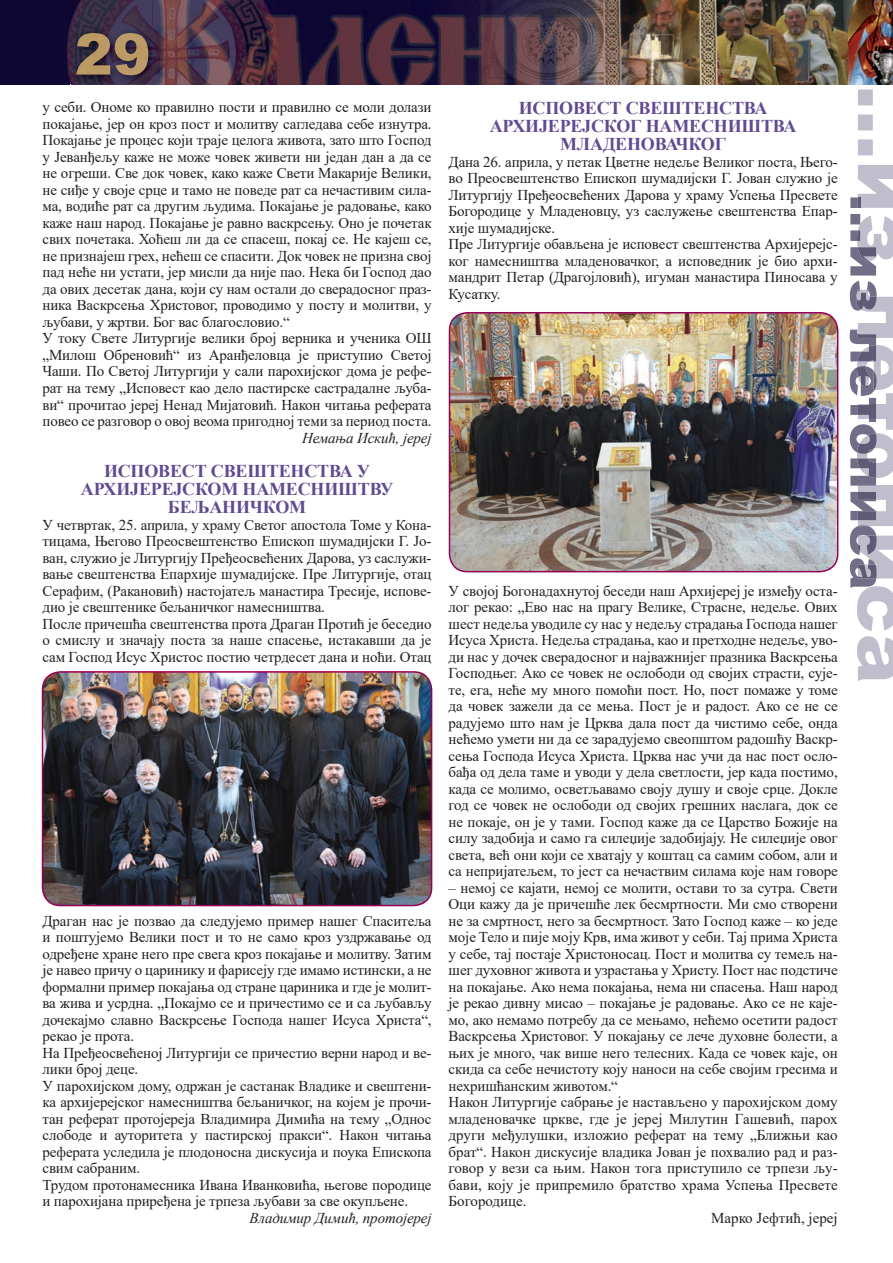
<style>
.page{position:relative;width:893px;height:1263px;background:#fff}
.page>*{position:absolute;margin:0;border:0;box-sizing:border-box;transform-origin:0 0}
.t1{font:700 18px/18px "Times New Roman";letter-spacing:-.01em;color:#614a92;text-align:center}
.t2{font:15px/16.5px "Times New Roman";letter-spacing:-.01em;color:#231f20}
.t3{font:italic 15px "Times New Roman";letter-spacing:-.01em;color:#231f20}
</style>
<div class="page">
<div style="left:0;top:0;width:893px;height:85px;background:#0f0833"></div>
<img style="left:278px;top:0;width:382px;height:42px">
<img style="left:278px;top:42px;width:122px;height:43px">
<img style="left:67px;top:0;width:211px;height:85px">
<img style="left:71px;top:27px;width:88px;height:58px">
<img style="left:76px;top:33px;width:72px;height:42px">
<img style="left:660px;top:0;width:233px;height:85px">
<img style="left:400px;top:42px;width:260px;height:43px">
<svg style="left:850px;top:89px;width:43px;height:592px"></svg>
<img style="left:42px;top:671px;width:390px;height:235px">
<img style="left:449px;top:312px;width:389px;height:260px">
<p class="t2" style="left:43px;top:99px;width:391px">у себи. Ономе ко правилно пости и правилно се моли долази покајање, јер он кроз пост и молитву сагледава себе изнутра.<br>Покајање је процес који траје целога живота, зато што Господ у Јеванђељу каже не може човек живети ни један дан а да се не огреши. Све док човек, како каже Свети Макарије Велики, не сиђе у своје срце и тамо не поведе рат са нечастивим сила&shy;ма, водиће рат са другим људима. Покајање је радовање, како каже наш народ. Покајање је равно васкрсењу. Оно је почетак свих почетака. Хоћеш ли да се спасеш, покај се. Не кајеш се, не признајеш грех, нећеш се спасити. Док човек не призна свој пад неће ни устати, јер мисли да није пао. Нека би Господ дао да ових десетак дана, који су нам остали до сверадосног праз&shy;ника Васкрсења Христовог, проводимо у посту и молитви, у љубави, у жртви. Бог вас благословио.“<br>У току Свете Литургије велики број верника и ученика ОШ „Милош Обреновић“ из Аранђеловца је приступио Светој Чаши. По Светој Литургији у сали парохијског дома је рефе&shy;рат на тему „Исповест као дело пастирске састрадалне љуба&shy;ви“ прочитао јереј Ненад Мијатовић. Након читања реферата повео се разговор о овој веома пригодној теми за период поста.</p>
<p class="t3" style="left:302px;top:427px;width:131px">Немања Искић, јереј</p>
<p class="t1" style="left:81px;top:461px;width:314px">ИСПОВЕСТ СВЕШТЕНСТВА У<br>АРХИЈЕРЕЈСКОМ НАМЕСНИШТВУ<br>БЕЉАНИЧКОМ</p>
<p class="t2" style="left:43px;top:516px;width:391px">У четвртак, 25. априла, у храму Светог апостола Томе у Кона&shy;тицама, Његово Преосвештенство Епископ шумадијски Г. Јо&shy;ван, служио је Литургију Пређеосвећених Дарова, уз саслужи&shy;вање свештенства Епархије шумадијске. Пре Литургије, отац Серафим, (Ракановић) настојатељ манастира Тресије, испове&shy;дио је свештенике бељаничког намесништва.<br>После причешћа свештенства прота Драган Протић је беседио о смислу и значају поста за наше спасење, истакавши да је сам Господ Исус Христос постио четрдесет дана и ноћи. Отац</p>
<p class="t2" style="left:43px;top:912px;width:391px">Драган нас је позвао да следујемо пример нашег Спаситеља и поштујемо Велики пост и то не само кроз уздржавање од одређене хране него пре свега кроз покајање и молитву. Затим је навео причу о царинику и фарисеју где имамо истински, а не формални пример покајања од стране цариника и где је молит&shy;ва жива и усрдна. „Покајмо се и причестимо се и са љубављу дочекајмо славно Васкрсење Господа нашег Исуса Христа“, рекао је прота.<br>На Пређеосвећеној Литургији се причестио верни народ и ве&shy;лики број деце.<br>У парохијском дому, одржан је састанак Владике и свештени&shy;ка архијерејског намесништва бељаничког, на којем је прочи&shy;тан реферат протојереја Владимира Димића на тему „Однос слободе и ауторитета у пастирској пракси“. Након читања реферата уследила је плодоносна дискусија и поука Епископа свим сабраним.<br>Трудом протонамесника Ивана Иванковића, његове породице и парохијана приређена је трпеза љубави за све окупљене.</p>
<p class="t3" style="left:249px;top:1207px;width:184px">Владимир Димић, протојереј</p>
<p class="t1" style="left:490px;top:99px;width:308px">ИСПОВЕСТ СВЕШТЕНСТВА<br>АРХИЈЕРЕЈСКОГ НАМЕСНИШТВА<br>МЛАДЕНОВАЧКОГ</p>
<p class="t2" style="left:449px;top:153px;width:391px">Дана 26. aприла, у петак Цветне недеље Великог поста, Њего&shy;во Преосвештенство Епископ шумадијски Г. Јован служио је Литургију Пређеосвећених Дарова у храму Успења Пресвете Богородице у Младеновцу, уз саслужење свештенства Епар&shy;хије шумадијске.<br>Пре Литургије обављена је исповест свештенства Архијерејс&shy;ког намесништва младеновачког, а исповедник је био архи&shy;мандрит Петар (Драгојловић), игуман манастира Пиносава у Кусатку.</p>
<p class="t2" style="left:449px;top:582px;width:391px;text-align:justify">У својој Богонадахнутој беседи наш Архијереј је између оста&shy;лог рекао: „Ево нас на прагу Велике, Страсне, недеље. Ових шест недеља уводиле су нас у недељу страдања Господа нашег Исуса Христа. Недеља страдања, као и претходне недеље, уво&shy;ди нас у дочек сверадосног и најважнијег празника Васкрсења Господњег. Ако се човек не ослободи од својих страсти, сује&shy;те, ега, неће му много помоћи пост. Но, пост помаже у томе да човек зажели да се мења. Пост је и радост. Ако се не се радујемо што нам је Црква дала пост да чистимо себе, онда нећемо умети ни да се зарадујемо свеопштом радошћу Васкр&shy;сења Господа Исуса Христа. Црква нас учи да нас пост осло&shy;бађа од дела таме и уводи у дела светлости, јер када постимо, када се молимо, осветљавамо своју душу и своје срце. Докле год се човек не ослободи од својих грешних наслага, док се не покаје, он је у тами. Господ каже да се Царство Божије на силу задобија и само га силеџије задобијају. Не силеџије овог света, већ они који се хватају у коштац са самим собом, али и са непријатељем, то јест са нечаствим силама које нам говоре</p>
<p class="t2" style="left:449px;top:879px;width:391px">– немој се кајати, немој се молити, остави то за сутра. Свети</p>
<p class="t2" style="left:449px;top:895px;width:391px">Оци кажу да је причешће лек бесмртности. Ми смо створени</p>
<p class="t2" style="left:449px;top:912px;width:391px">не за смртност, него за бесмртност. Зато Господ каже – ко једе</p>
<p class="t2" style="left:449px;top:928px;width:391px">моје Тело и пије моју Крв, има живот у себи. Тај прима Христа</p>
<p class="t2" style="left:449px;top:945px;width:391px">у себе, тај постаје Христоносац. Пост и молитва су темељ на-</p>
<p class="t2" style="left:449px;top:961px;width:391px">шег духовног живота и узрастања у Христу. Пост нас подстиче</p>
<p class="t2" style="left:449px;top:978px;width:391px">на покајање. Ако нема покајања, нема ни спасења. Наш народ</p>
<p class="t2" style="left:449px;top:994px;width:391px">је рекао дивну мисао – покајање је радовање. Ако се не каје-</p>
<p class="t2" style="left:449px;top:1011px;width:391px">мо, ако немамо потребу да се мењамо, нећемо осетити радост</p>
<p class="t2" style="left:449px;top:1027px;width:391px">Васкрсења Христовог. У покајању се лече духовне болести, а</p>
<p class="t2" style="left:449px;top:1044px;width:391px">њих је много, чак више него телесних. Када се човек каје, он</p>
<p class="t2" style="left:449px;top:1060px;width:391px">скида са себе нечистоту коју наноси на себе својим гресима и</p>
<p class="t2" style="left:449px;top:1077px;width:171px">нехришћанским животом.“</p>
<p class="t2" style="left:449px;top:1093px;width:391px">Након Литургије сабрање је настављено у парохијском дому</p>
<p class="t2" style="left:449px;top:1110px;width:391px">младеновачке цркве, где је јереј Милутин Гашевић, парох</p>
<p class="t2" style="left:449px;top:1126px;width:391px">други међулушки, изложио реферат на тему „Ближњи као</p>
<p class="t2" style="left:449px;top:1143px;width:391px">брат“. Након дискусије владика Јован је похвалио рад и раз-</p>
<p class="t2" style="left:449px;top:1159px;width:391px">говор у вези са њим. Након тога приступило се трпези љу-</p>
<p class="t2" style="left:449px;top:1176px;width:391px">бави, коју је припремило братство храма Успења Пресвете</p>
<p class="t2" style="left:449px;top:1192px;width:80px">Богородице.</p>
<p class="t2" style="left:711px;top:1209px;width:128px">Марко Јефтић, јереј</p>
</div>
